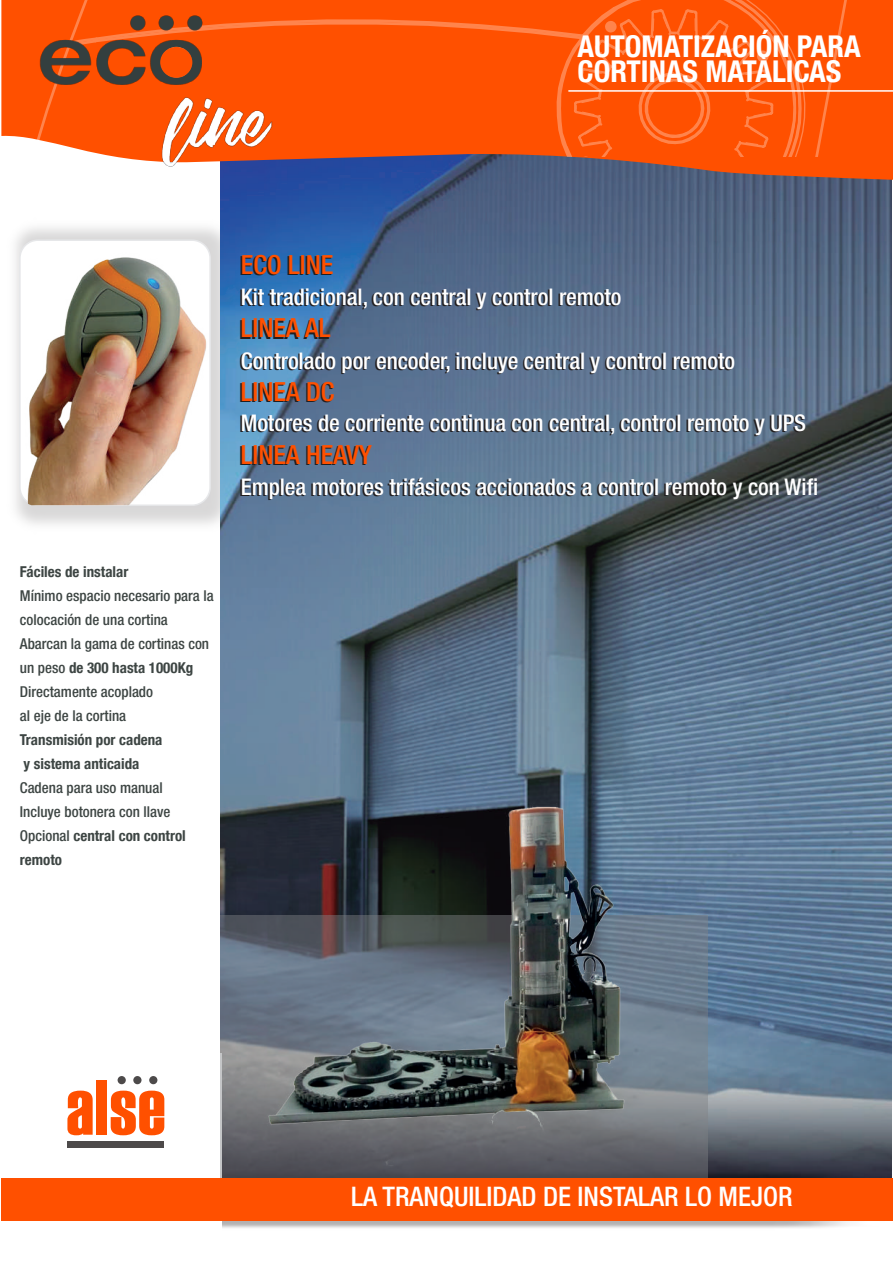
<style>
.page{position:relative;width:893px;height:1263px;background:#fff}
.page>*{position:absolute;margin:0;border:0;box-sizing:border-box;transform-origin:0 0}
.t1{font:700 condensed 30px/25.5px "Helvetica Neue LT Com";color:#fff}
.t2{font:500 condensed 27px "Helvetica Neue LT Com";color:#fff}
.t3{font:500 condensed 26.4px "Helvetica Neue LT Com";color:#ff5000}
.t4{font:500 condensed 22.95px "Helvetica Neue LT Com";color:#fff}
.t5{font:500 condensed 15px/24px "Helvetica Neue LT Com";color:#3d4543}
.t6{font:700 condensed 15px/24px "Helvetica Neue LT Com";color:#3d4543}
.s1{font-weight:700}
</style>
<div class="page">
<div style="left:19px;top:239px;width:192px;height:267px;border:2px solid #e6e7e9;border-radius:18px"></div>
<img style="left:220px;top:180px;width:672px;height:990px">
<img style="left:1px;top:1170px;width:892px;height:58px">
<div style="left:2px;top:1053px;width:220px;height:200px;background:#fff"></div>
<div style="left:118px;top:1076px;width:8px;height:8px;background:#4d4a4a;border-radius:50%"></div>
<div style="left:149px;top:1076px;width:8px;height:8px;background:#4d4a4a;border-radius:50%"></div>
<svg style="left:67px;top:1090px;width:26px;height:45px"></svg>
<div style="left:96px;top:1080px;width:11px;height:55px;background:#ff5000"></div>
<div style="left:67px;top:1141px;width:97px;height:7px;background:#4d4a4a"></div>
<div style="left:133px;top:1076px;width:9px;height:8px;background:#4d4a4a;border-radius:50%"></div>
<svg style="left:111px;top:1090px;width:53px;height:45px"></svg>
<div style="left:1px;top:1178px;width:892px;height:42px;background:#ff5000"></div>
<svg style="left:1px;top:0;width:892px;height:180px;background:#b25b44"></svg>
<svg style="left:290px;top:0;width:570px;height:157px;background:#fe5406"></svg>
<hr style="left:568px;top:90px;width:325px;height:2px;background:#fff">
<svg style="left:220px;top:915px;width:487px;height:263px;background:#6d7682"></svg>
<img style="left:30px;top:0;width:260px;height:212px">
<img style="left:20px;top:243px;width:190px;height:262px">
<div style="left:160px;top:47px;width:32px;height:31px;background:#ff5000;border-radius:50%"></div>
<img style="left:262px;top:797px;width:372px;height:376px">
<h1 class="t1" style="left:578px;top:33px;width:285px">AUTOMATIZACIÓN PARA<br>CORTINAS MATÀLICAS</h1>
<p class="t6" style="left:20px;top:559px;width:110px">Fáciles de instalar</p>
<p class="t5" style="left:20px;top:583px;width:195px">Mínimo espacio necesario para la colocación de una cortina<br>Abarcan la gama de cortinas con un peso <span class="s1">de 300 hasta 1000Kg<br></span>Directamente acoplado<br>al eje de la cortina</p>
<p class="t6" style="left:20px;top:727px;width:144px">Transmisión por cadena y sistema anticaida</p>
<p class="t5" style="left:20px;top:775px;width:167px">Cadena para uso manual<br>Incluye botonera con llave<br>Opcional <span class="s1">central con control remoto</span></p>
<h3 class="t3" style="left:241px;top:249px;width:94px">ECO LINE</h3>
<h3 class="t4" style="left:241px;top:283px;width:382px">Kit tradicional, con central y control remoto</h3>
<h3 class="t3" style="left:241px;top:312px;width:91px">LINEA AL</h3>
<h3 class="t4" style="left:241px;top:347px;width:496px">Controlado por encoder, incluye central y control remoto</h3>
<h3 class="t3" style="left:241px;top:376px;width:95px">LINEA DC</h3>
<h3 class="t4" style="left:241px;top:409px;width:567px">Motores de corriente continua con central, control remoto y UPS</h3>
<h3 class="t3" style="left:241px;top:439px;width:133px">LINEA HEAVY</h3>
<h3 class="t4" style="left:241px;top:473px;width:579px">Emplea motores trifásicos accionados a control remoto y con Wifi</h3>
<h2 class="t2" style="left:351px;top:1180px;width:443px">LA TRANQUILIDAD DE INSTALAR LO MEJOR</h2>
</div>
